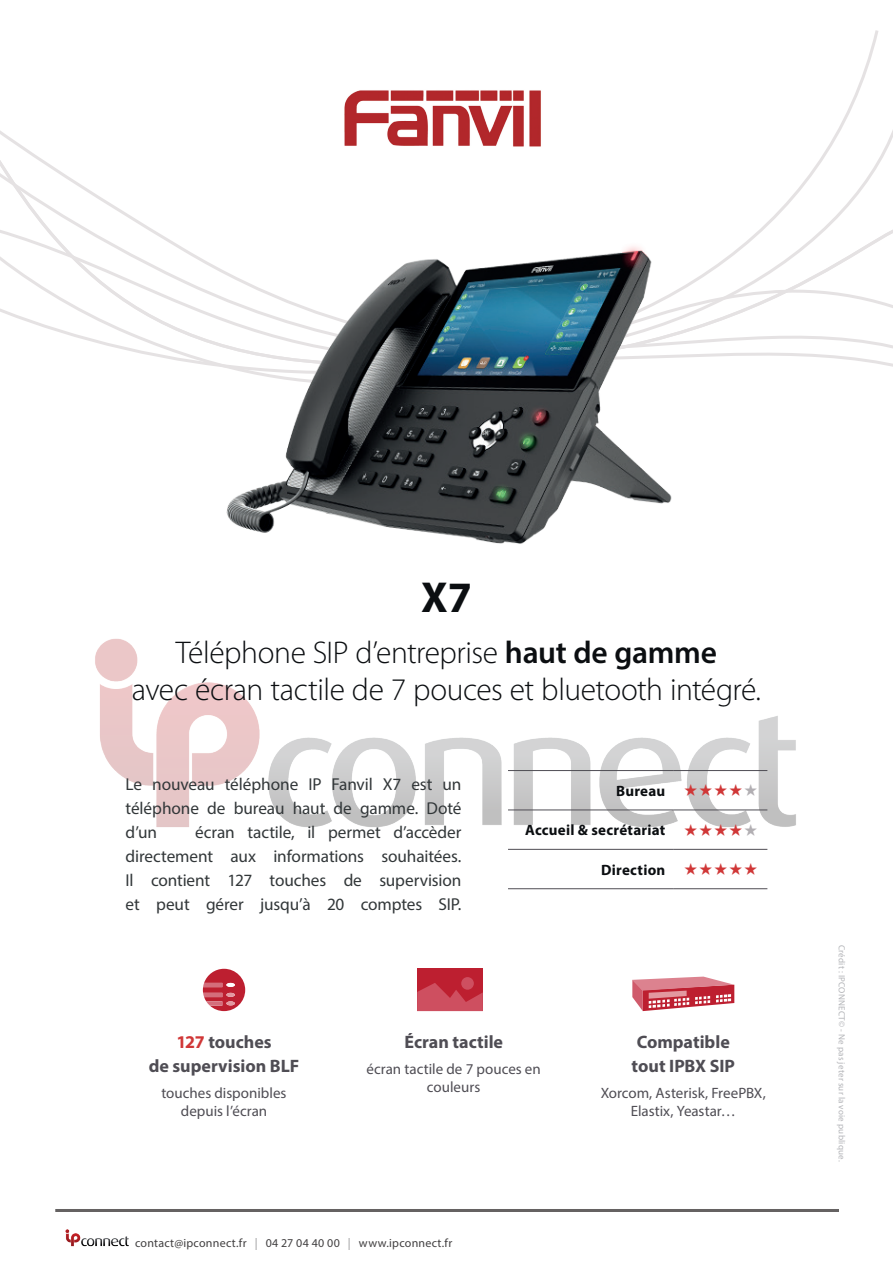
<style>
.page{position:relative;width:893px;height:1263px;background:#fff}
.page>*{position:absolute;margin:0;border:0;box-sizing:border-box;transform-origin:0 0}
.t1{font:700 43.5px "Myriad Pro";color:#0b0e11}
.t2{font:300 31.5px/37.8px "Myriad Pro";letter-spacing:-.015em;color:#0b0e11;text-align:center}
.t3{font:700 18px/24px "Myriad Pro";color:#4f4d54;text-align:center}
.t4{font:17.25px/24px "Myriad Pro";letter-spacing:-.005em;color:#323739;text-align:justify}
.t5{font:15px/18px "Myriad Pro";color:#4f4d54;text-align:center}
.t6{font:700 15px "Myriad Pro";letter-spacing:.015em;color:#0b0e11}
.t7{font:12px "Myriad Pro";letter-spacing:.025em;color:#424041}
.t8{font:9px "Myriad Pro";letter-spacing:.025em;color:#b3b4b8}
.s1{font-weight:600}
.s2{color:#d03737}
.s3{color:#98999a}
</style>
<div class="page">
<img style="left:65px;top:1229px;width:64px;height:18px">
<hr style="left:55px;top:1209px;width:784px;height:3px;background:#656262">
<img style="left:95px;top:639px;width:701px;height:188px">
<svg style="left:0;top:30px;width:881px;height:336px"></svg>
<hr style="left:508px;top:770px;width:166px;height:1px;background:#4f4d54">
<hr style="left:674px;top:770px;width:93px;height:1px;background:#4f4d54">
<hr style="left:508px;top:810px;width:166px;height:1px;background:#4f4d54">
<hr style="left:674px;top:810px;width:93px;height:1px;background:#4f4d54">
<hr style="left:508px;top:849px;width:166px;height:1px;background:#4f4d54">
<hr style="left:674px;top:849px;width:93px;height:1px;background:#4f4d54">
<hr style="left:508px;top:888px;width:166px;height:1px;background:#4f4d54">
<hr style="left:674px;top:888px;width:93px;height:1px;background:#4f4d54">
<svg style="left:203px;top:969px;width:42px;height:42px"></svg>
<div style="left:417px;top:969px;width:66px;height:42px;background:#bd1f30"></div>
<svg style="left:417px;top:983px;width:66px;height:28px"></svg>
<div style="left:461px;top:977px;width:13px;height:13px;background:#ce4f60;border-radius:50%"></div>
<svg style="left:632px;top:976px;width:102px;height:35px"></svg>
<img style="left:341px;top:88px;width:203px;height:60px">
<img style="left:211px;top:230px;width:470px;height:314px">
<svg style="left:685px;top:784px;width:72px;height:12px"></svg>
<svg style="left:685px;top:823px;width:72px;height:4px"></svg>
<h1 class="t1" style="left:421px;top:569px;width:52px">X7</h1>
<h2 class="t2" style="left:132px;top:633px;width:631px">Téléphone SIP d’entreprise <span class="s1">haut de gamme<br></span>avec écran tactile de 7 pouces et bluetooth intégré.</h2>
<p class="t4" style="left:126px;top:772px;width:337px">Le nouveau téléphone IP Fanvil X7 est un téléphone de bureau haut de gamme. Doté d’un</p>
<p class="t4" style="left:126px;top:820px;width:337px;text-indent:70px">écran tactile, il permet d’accèder directement aux informations souhaitées.<br>Il contient 127 touches de supervision et peut gérer jusqu’à 20 comptes SIP.</p>
<p class="t6" style="left:616px;top:781px;width:51px">Bureau</p>
<p class="t6" style="left:525px;top:820px;width:142px">Accueil &amp; secrétariat</p>
<p class="t6" style="left:601px;top:860px;width:66px">Direction</p>
<p class="t3" style="left:149px;top:1029px;width:152px"><span class="s2">127</span> touches<br>de supervision BLF</p>
<p class="t5" style="left:161px;top:1084px;width:127px">touches disponibles depuis l’écran</p>
<p class="t3" style="left:404px;top:1029px;width:100px">Écran tactile</p>
<p class="t5" style="left:366px;top:1060px;width:176px">écran tactile de 7 pouces en couleurs</p>
<p class="t7" style="left:135px;top:1236px;width:319px">contact@ipconnect.fr <span class="s3">|</span> 04 27 04 40 00 <span class="s3">|</span> www.ipconnect.fr</p>
<p class="t3" style="left:632px;top:1029px;width:105px;text-align:left">Compatible tout IPBX SIP</p>
<p class="t5" style="left:601px;top:1084px;width:167px">Xorcom, Asterisk, FreePBX,<br>Elastix, Yeastar…</p>
<p class="t8" style="left:847px;top:944px;width:219px;rotate:90deg">Crédit : IPCONNECT© - Ne pas jeter sur la voie publique.</p>
</div>
